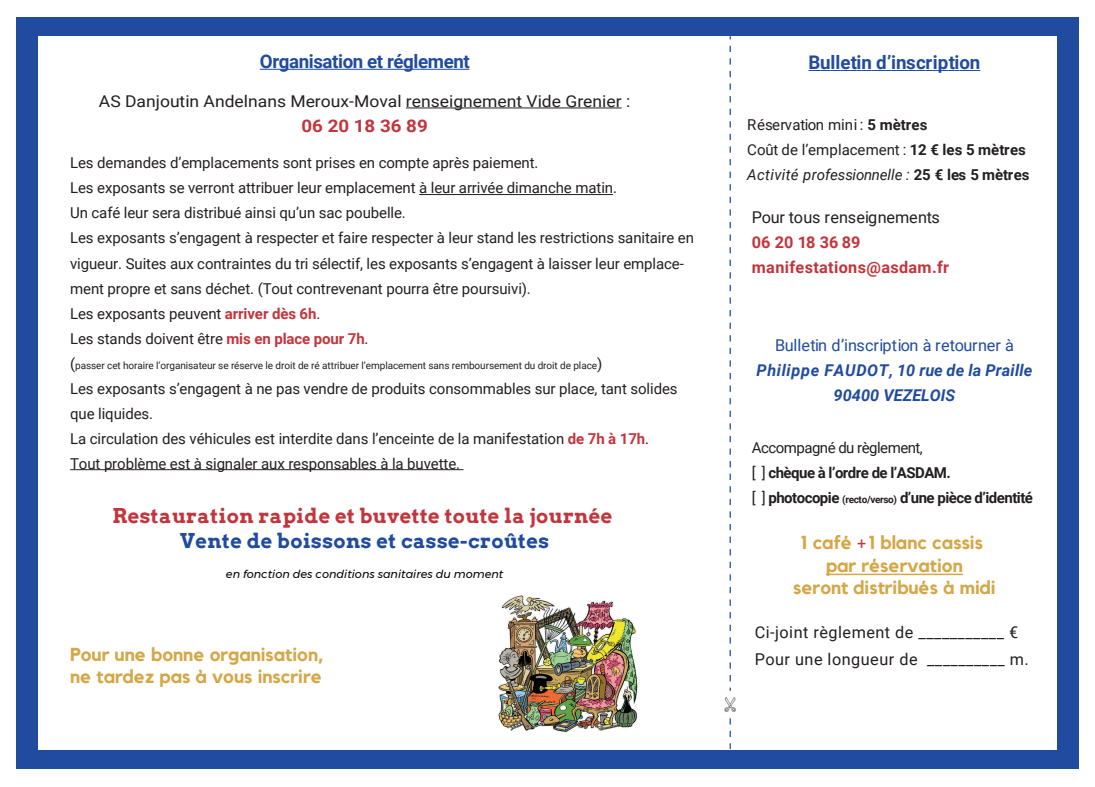
<style>
.page{position:relative;width:1095px;height:787px;background:#fff}
.page>*{position:absolute;margin:0;border:0;box-sizing:border-box;transform-origin:0 0}
.t1{font:700 20px "Arvo";letter-spacing:.02em;color:#c2353c}
.t2{font:700 20px "Arvo";letter-spacing:.02em;color:#204b9f}
.t3{font:700 18.75px/22.5px "Kollektif";color:#d4a747;text-align:center}
.t4{font:700 18.75px "Roboto";letter-spacing:-.02em;color:#204b9f}
.t5{font:700 18.75px "Roboto";color:#204b9f}
.t6{font:700 17.38px "Roboto";color:#c2353c;scale:1.08 1}
.t7{font:16.25px/27.2px "Roboto";letter-spacing:.03em;color:#231f20}
.t8{font:16.25px "Roboto";color:#231f20;scale:1.08 1}
.t9{font:italic 700 16.25px/25px "Roboto";letter-spacing:.01em;color:#204b9f;text-align:center}
.t10{font:700 16.25px/25px "Roboto";letter-spacing:.02em;color:#c2353c}
.t11{font:16.25px "Roboto";letter-spacing:-.01em;color:#204b9f}
.t12{font:16.25px "Roboto";letter-spacing:-.02em;color:#231f20}
.t13{font:15px/25px "Roboto";letter-spacing:-.005em;color:#231f20}
.t14{font:700 15px/25px "Roboto";letter-spacing:-.035em;color:#231f20}
.t15{font:italic 11.25px "Montserrat";color:#000001}
.t16{font:10px "Roboto";letter-spacing:-.005em;color:#231f20}
.s1{font-weight:700;color:#c2353c}
.s2{font-size:15px}
.s3{font-weight:700}
.s4{font-style:italic}
.s5{font-weight:400}
.s6{font-size:10px}
.s7{font-family:"Roboto";font-weight:400;font-size:16.25px;color:#c2353c}
</style>
<div class="page">
<div style="left:16px;top:18px;width:1062px;height:751px;background:#204b9f"></div>
<div style="left:38px;top:37px;width:1019px;height:713px;background:#fff"></div>
<hr style="left:260px;top:69px;width:209px;height:1px;background:#204b9f">
<hr style="left:406px;top:108px;width:216px;height:1px;background:#231f20">
<svg style="left:808px;top:70px;width:172px;height:1px"></svg>
<hr style="left:826px;top:573px;width:137px;height:2px;background:#d4a747">
<svg style="left:730px;top:46px;width:1px;height:644px"></svg>
<svg style="left:730px;top:718px;width:1px;height:31px"></svg>
<hr style="left:419px;top:194px;width:194px;height:1px;background:#231f20">
<hr style="left:70px;top:469px;width:393px;height:1px;background:#231f20">
<img style="left:497px;top:595px;width:142px;height:138px">
<p class="t4" style="left:260px;top:48px;width:212px">Organisation et réglement</p>
<p class="t8" style="left:99px;top:90px;width:493px">AS Danjoutin Andelnans Meroux-Moval renseignement Vide Grenier :</p>
<p class="t6" style="left:301px;top:113px;width:118px">06 20 18 36 89</p>
<p class="t13" style="left:70px;top:150px;width:625px">Les demandes d’emplacements sont prises en compte après paiement.<br>Les exposants se verront attribuer leur emplacement à leur arrivée dimanche matin.<br>Un café leur sera distribué ainsi qu’un sac poubelle.<br>Les exposants s’engagent à respecter et faire respecter à leur stand les restrictions sanitaire en vigueur. Suites aux contraintes du tri sélectif, les exposants s’engagent à laisser leur emplace&shy;ment propre et sans déchet. (Tout contrevenant pourra être poursuivi).<br>Les exposants peuvent <span class="s1">arriver dès 6h</span>.<br>Les stands doivent être <span class="s1">mis en place pour 7h</span>.</p>
<p class="t16" style="left:70px;top:358px;width:534px"><span class="s2">(</span>passer cet horaire l’organisateur se réserve le droit de ré attribuer l’emplacement sans remboursement du droit de place<span class="s2">)</span></p>
<p class="t13" style="left:70px;top:375px;width:609px">Les exposants s’engagent à ne pas vendre de produits consommables sur place, tant solides que liquides.<br>La circulation des véhicules est interdite dans l’enceinte de la manifestation <span class="s1">de 7h à 17h</span>.<br>Tout problème est à signaler aux responsables à la buvette.</p>
<h1 class="t1" style="left:112px;top:503px;width:502px">Restauration rapide et buvette toute la journée</h1>
<h1 class="t2" style="left:180px;top:528px;width:371px">Vente de boissons et casse-croûtes</h1>
<p class="t15" style="left:226px;top:566px;width:279px">en fonction des conditions sanitaires du moment</p>
<p class="t3" style="left:70px;top:643px;width:255px;text-align:left">Pour une bonne organisation, ne tardez pas à vous inscrire</p>
<p class="t5" style="left:808px;top:49px;width:173px">Bulletin d’inscription</p>
<p class="t13" style="left:747px;top:111px;width:284px">Réservation mini : <span class="s3">5 mètres<br></span>Coût de l’emplacement : <span class="s3">12 € les 5 mètres<br></span><span class="s4">Activité professionnelle :</span> <span class="s3">25 € les 5 mètres</span></p>
<p class="t12" style="left:752px;top:205px;width:190px">Pour tous renseignements</p>
<p class="t10" style="left:752px;top:229px;width:199px">06 20 18 36 89 manifestations@asdam.fr</p>
<p class="t11" style="left:775px;top:334px;width:240px">Bulletin d’inscription à retourner à</p>
<p class="t9" style="left:756px;top:357px;width:277px">Philippe FAUDOT, 10 rue de la Praille<br>90400 VEZELOIS</p>
<p class="t14" style="left:752px;top:434px;width:283px"><span class="s5">Accompagné du règlement,<br>[ ]</span> chèque à l’ordre de l’ASDAM.<br><span class="s5">[ ]</span> photocopie <span class="s6">(recto/verso)</span> d’une pièce d’identité</p>
<p class="t3" style="left:793px;top:531px;width:204px">1 café <span class="s7">+</span> 1 blanc cassis par réservation<br>seront distribués à midi</p>
<p class="t7" style="left:755px;top:618px;width:276px">Ci-joint règlement de ___________ €<br>Pour une longueur de __________ m.</p>
</div>
